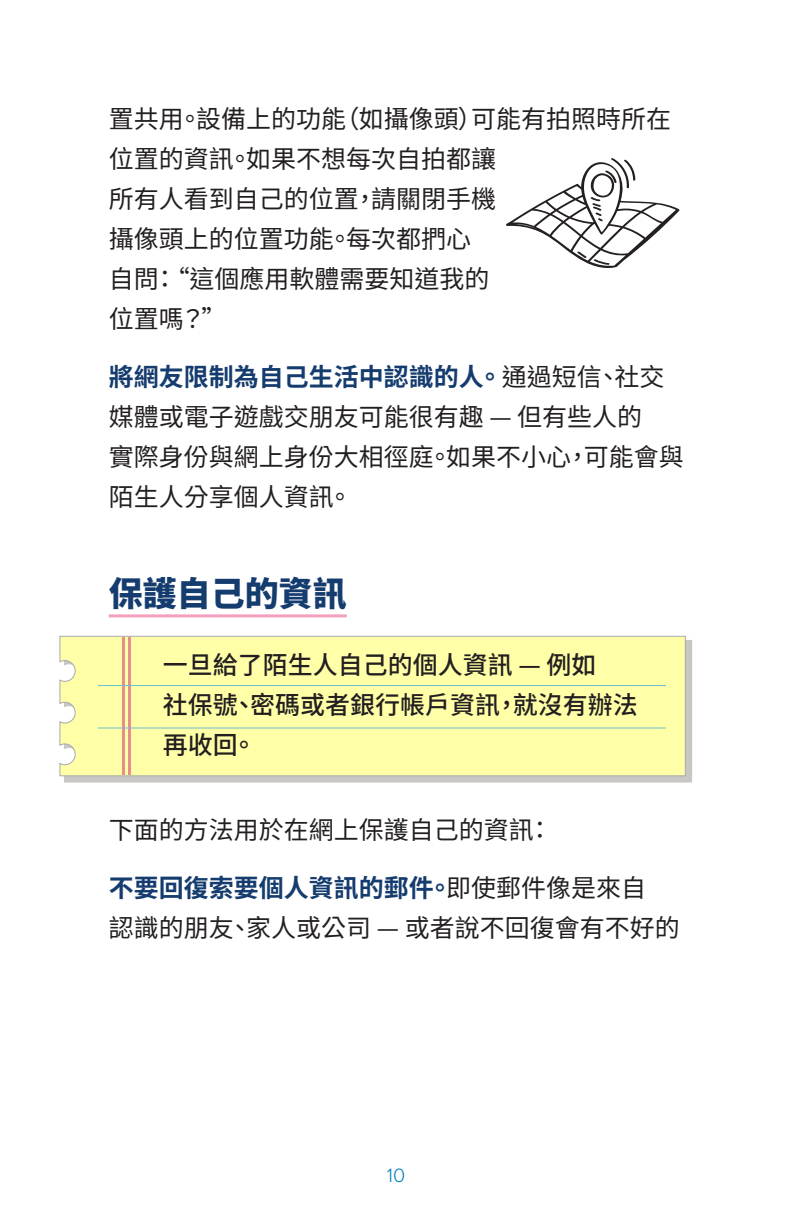
<style>
.page{position:relative;width:792px;height:1224px;background:#fff}
.page>*{position:absolute;margin:0;border:0;box-sizing:border-box;transform-origin:0 0}
.H2_-_Pink{font:800 34px "Source Han Sans TW";color:#153c6e}
.t1{font:25px/40px "Source Han Sans TW";color:#231f20}
.t2{font:500 25px/40px "Source Han Sans TW";color:#231f20}
.t3{font:700 25px "Source Han Sans TW";color:#153c6e}
.t4{font:300 20px "Proxima Nova";color:#007dbb}
.s1{font-weight:400;color:#231f20}
.s2{font-weight:700;color:#153c6e}
</style>
<div class="page">
<svg style="left:64px;top:640px;width:628px;height:143px;background:#cac8c5"></svg>
<div style="left:59px;top:636px;width:627px;height:140px;background:#ffffa8"></div>
<hr style="left:128px;top:638px;width:3px;height:137px;background:#e88f8c">
<hr style="left:122px;top:638px;width:3px;height:137px;background:#e88f8c">
<hr style="left:98px;top:685px;width:568px;height:1px;background:#6bbdd1">
<hr style="left:98px;top:728px;width:568px;height:1px;background:#6bbdd1">
<hr style="left:109px;top:614px;width:238px;height:3px;background:#f49fbf">
<svg style="left:506px;top:158px;width:174px;height:110px"></svg>
<p class="t1" style="left:109px;top:99px;width:564px">置共用。設備上的功能（如攝像頭）可能有拍照時所在位置的資訊。如果不想每次自拍都讓<br>所有人看到自己的位置，請關閉手機<br>攝像頭上的位置功能。每次都捫心<br>自問： “這個應用軟體需要知道我的<br>位置嗎？”</p>
<p class="t3" style="left:109px;top:363px;width:557px">將網友限制為自己生活中認識的人。 <span class="s1">通過短信、社交</span></p>
<p class="t1" style="left:109px;top:397px;width:577px">媒體或電子遊戲交朋友可能很有趣 — 但有些人的<br>實際身份與網上身份大相徑庭。如果不小心，可能會與陌生人分享個人資訊。</p>
<p class="H2_-_Pink" style="left:109px;top:574px;width:239px">保護自己的資訊</p>
<p class="t2" style="left:163px;top:645px;width:476px">一旦給了陌生人自己的個人資訊 — 例如<br>社保號、密碼或者銀行帳戶資訊，就沒有辦法再收回。</p>
<p class="t1" style="left:109px;top:810px;width:445px">下面的方法用於在網上保護自己的資訊：</p>
<p class="t1" style="left:109px;top:868px;width:573px"><span class="s2">不要回復索要個人資訊的郵件。</span>即使郵件像是來自<br>認識的朋友、家人或公司 — 或者說不回復會有不好的</p>
<p class="t4" style="left:387px;top:1164px;width:20px">10</p>
</div>
